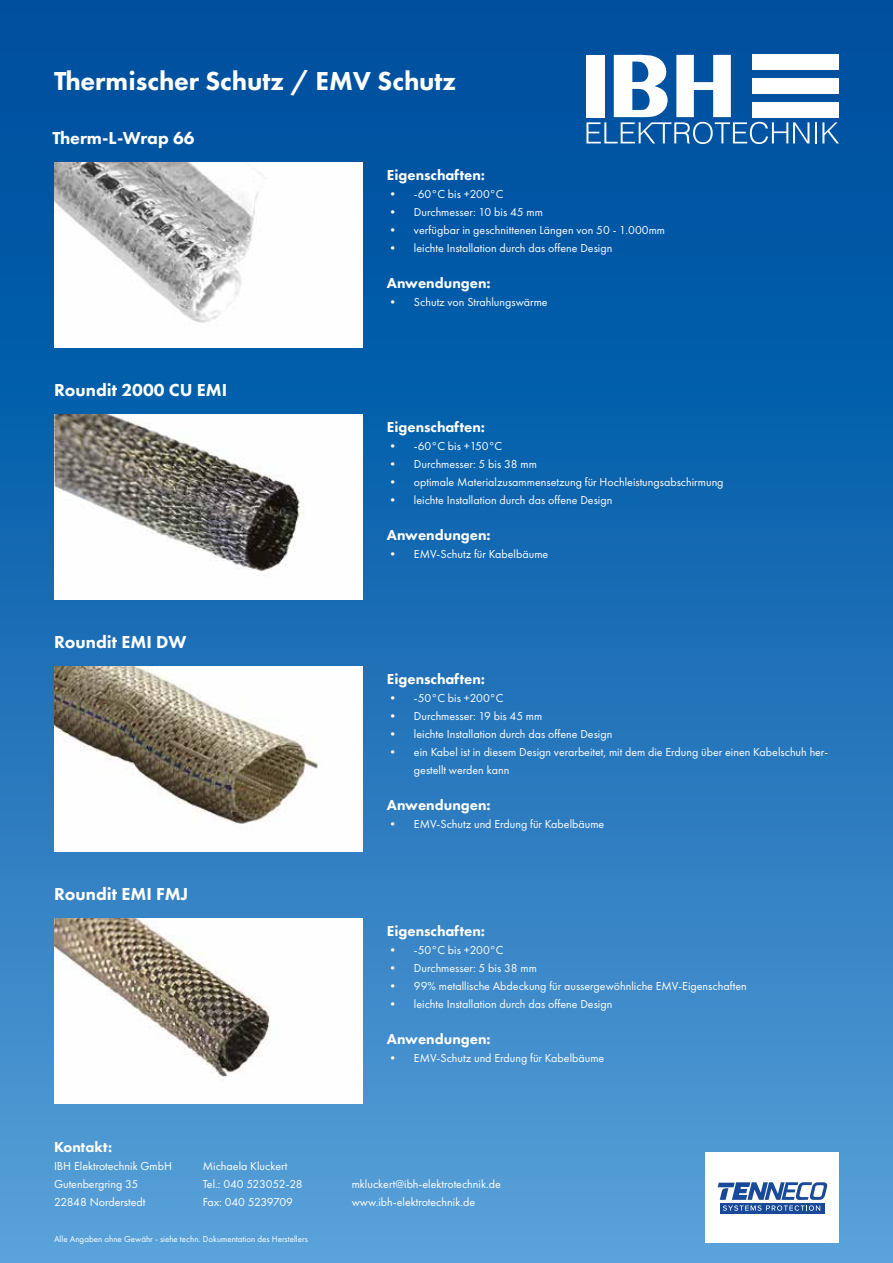
<style>
.page{position:relative;width:893px;height:1263px;background:#fff}
.page>*{position:absolute;margin:0;border:0;box-sizing:border-box;transform-origin:0 0}
.t1{font:800 27px "Futura PT";color:#fff}
.t2{font:800 18px "Futura PT";color:#fff}
.t3{font:800 15px "Futura PT";color:#fff}
.t4{font:12px/18px "Futura PT";color:#fff}
.t5{font:9px "Futura PT";color:#fff}
</style>
<div class="page">
<div style="left:0;top:0;width:893px;height:1263px;background:linear-gradient(to bottom,#00479a,#539dd7)"></div>
<div style="left:706px;top:1152px;width:133px;height:90px;background:#fff"></div>
<div style="left:720px;top:1203px;width:105px;height:10px;background:#194a9a"></div>
<svg style="left:718px;top:1182px;width:109px;height:29px"></svg>
<img style="left:54px;top:162px;width:309px;height:185px">
<img style="left:54px;top:414px;width:309px;height:186px">
<img style="left:54px;top:666px;width:309px;height:185px">
<img style="left:54px;top:918px;width:309px;height:185px">
<div style="left:752px;top:55px;width:87px;height:15px;background:#fff"></div>
<div style="left:752px;top:78px;width:87px;height:16px;background:#fff"></div>
<div style="left:752px;top:102px;width:87px;height:15px;background:#fff"></div>
<svg style="left:586px;top:54px;width:223px;height:90px"></svg>
<hr style="left:815px;top:122px;width:2px;height:21px;background:#fff">
<svg style="left:822px;top:122px;width:17px;height:21px"></svg>
<h1 class="t1" style="left:54px;top:64px;width:404px">Thermischer Schutz / EMV Schutz</h1>
<h2 class="t2" style="left:53px;top:127px;width:144px">Therm-L-Wrap 66</h2>
<h2 class="t2" style="left:54px;top:379px;width:175px">Roundit 2000 CU EMI</h2>
<h2 class="t2" style="left:54px;top:631px;width:134px">Roundit EMI DW</h2>
<h2 class="t2" style="left:54px;top:883px;width:136px">Roundit EMI FMJ</h2>
<p class="t3" style="left:54px;top:1138px;width:60px">Kontakt:</p>
<p class="t4" style="left:54px;top:1157px;width:120px">IBH Elektrotechnik GmbH<br>Gutenbergring 35<br>22848 Norderstedt</p>
<p class="t4" style="left:203px;top:1157px;width:101px">Michaela Kluckert<br>Tel.: 040 523052-28<br>Fax: 040 5239709</p>
<p class="t5" style="left:54px;top:1234px;width:255px">Alle Angaben ohne Gewähr - siehe techn. Dokumentation des Herstellers</p>
<p class="t3" style="left:387px;top:166px;width:100px">Eigenschaften:</p>
<p class="t4" style="left:387px;top:185px;width:118px">• -60°C bis +200°C</p>
<p class="t4" style="left:387px;top:203px;width:157px">• Durchmesser: 10 bis 45 mm</p>
<p class="t4" style="left:387px;top:221px;width:280px">• verfügbar in geschnittenen Längen von 50 - 1.000mm</p>
<p class="t4" style="left:387px;top:239px;width:227px">• leichte Installation durch das offene Design</p>
<p class="t3" style="left:387px;top:274px;width:105px">Anwendungen:</p>
<p class="t4" style="left:387px;top:293px;width:162px">• Schutz von Strahlungswärme</p>
<p class="t3" style="left:387px;top:418px;width:100px">Eigenschaften:</p>
<p class="t4" style="left:387px;top:437px;width:117px">• -60°C bis +150°C</p>
<p class="t4" style="left:387px;top:455px;width:151px">• Durchmesser: 5 bis 38 mm</p>
<p class="t4" style="left:387px;top:473px;width:338px">• optimale Materialzusammensetzung für Hochleistungsabschirmung</p>
<p class="t4" style="left:387px;top:491px;width:227px">• leichte Installation durch das offene Design</p>
<p class="t3" style="left:387px;top:526px;width:105px">Anwendungen:</p>
<p class="t4" style="left:387px;top:545px;width:163px">• EMV-Schutz für Kabelbäume</p>
<p class="t3" style="left:387px;top:670px;width:100px">Eigenschaften:</p>
<p class="t4" style="left:387px;top:689px;width:118px">• -50°C bis +200°C</p>
<p class="t4" style="left:387px;top:707px;width:157px">• Durchmesser: 19 bis 45 mm</p>
<p class="t4" style="left:387px;top:725px;width:227px">• leichte Installation durch das offene Design</p>
<p class="t4" style="left:414px;top:743px;width:416px;text-indent:-27px">• ein Kabel ist in diesem Design verarbeitet, mit dem die Erdung über einen Kabelschuh her&shy;gestellt werden kann</p>
<p class="t3" style="left:387px;top:796px;width:105px">Anwendungen:</p>
<p class="t4" style="left:387px;top:815px;width:219px">• EMV-Schutz und Erdung für Kabelbäume</p>
<p class="t3" style="left:387px;top:922px;width:100px">Eigenschaften:</p>
<p class="t4" style="left:387px;top:941px;width:118px">• -50°C bis +200°C</p>
<p class="t4" style="left:387px;top:959px;width:151px">• Durchmesser: 5 bis 38 mm</p>
<p class="t4" style="left:387px;top:977px;width:361px">• 99% metallische Abdeckung für aussergewöhnliche EMV-Eigenschaften</p>
<p class="t4" style="left:387px;top:995px;width:227px">• leichte Installation durch das offene Design</p>
<p class="t3" style="left:387px;top:1030px;width:105px">Anwendungen:</p>
<p class="t4" style="left:387px;top:1049px;width:219px">• EMV-Schutz und Erdung für Kabelbäume</p>
<p class="t4" style="left:352px;top:1175px;width:151px">mkluckert@ibh-elektrotechnik.de www.ibh-elektrotechnik.de</p>
</div>
